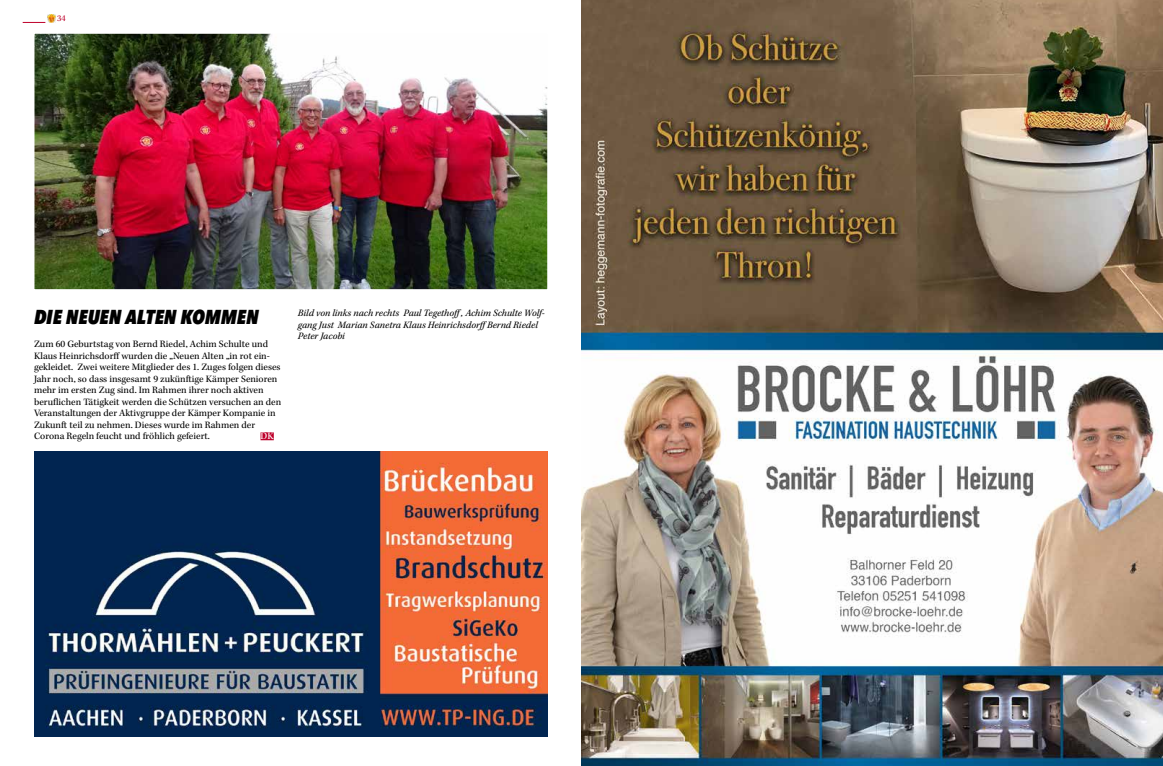
<style>
.page{position:relative;width:1163px;height:766px;background:#fff}
.page>*{position:absolute;margin:0;border:0;box-sizing:border-box;transform-origin:0 0}
.t1{font:italic 800 condensed 20px "Avenir Next LT Pro";color:#000}
.t2{font:10px/11.5px "Kepler Std";color:#000}
.t3{font:italic 10px/11.5px "Kepler Std";color:#000}
.t4{font:10px "Kepler Std";color:#fff}
.t5{font:9px "Kepler Std";color:#be002b}
</style>
<div class="page">
<div style="left:260px;top:432px;width:14px;height:8px;background:#be002b"></div>
<img style="left:34px;top:33px;width:514px;height:257px">
<img style="left:582px;top:0;width:580px;height:765px">
<img style="left:34px;top:451px;width:513px;height:285px">
<svg style="left:23px;top:14px;width:33px;height:9px"></svg>
<p class="t5" style="left:57px;top:14px;width:10px">34</p>
<h1 class="t1" style="left:34px;top:305px;width:226px">DIE NEUEN ALTEN KOMMEN</h1>
<p class="t2" style="left:34px;top:339px;width:249px">Zum 60 Geburtstag von Bernd Riedel, Achim Schulte und Klaus Heinrichsdorff wurden die „Neuen Alten „in rot ein&shy;gekleidet. Zwei weitere Mitglieder des 1. Zuges folgen dieses Jahr noch, so dass insgesamt 9 zukünftige Kämper Senioren mehr im ersten Zug sind. Im Rahmen ihrer noch aktiven beruflichen Tätigkeit werden die Schützen versuchen an den Veranstaltungen der Aktivgruppe der Kämper Kompanie in Zukunft teil zu nehmen. Dieses wurde im Rahmen der Corona Regeln feucht und fröhlich gefeiert.</p>
<p class="t4" style="left:260px;top:430px;width:15px">DK</p>
<p class="t3" style="left:298px;top:307px;width:248px">Bild von links nach rechts Paul Tegethoff, Achim Schulte Wolf&shy;gang Just Marian Sanetra Klaus HeinrichsdorffBernd Riedel<br>Peter Jacobi</p>
</div>
